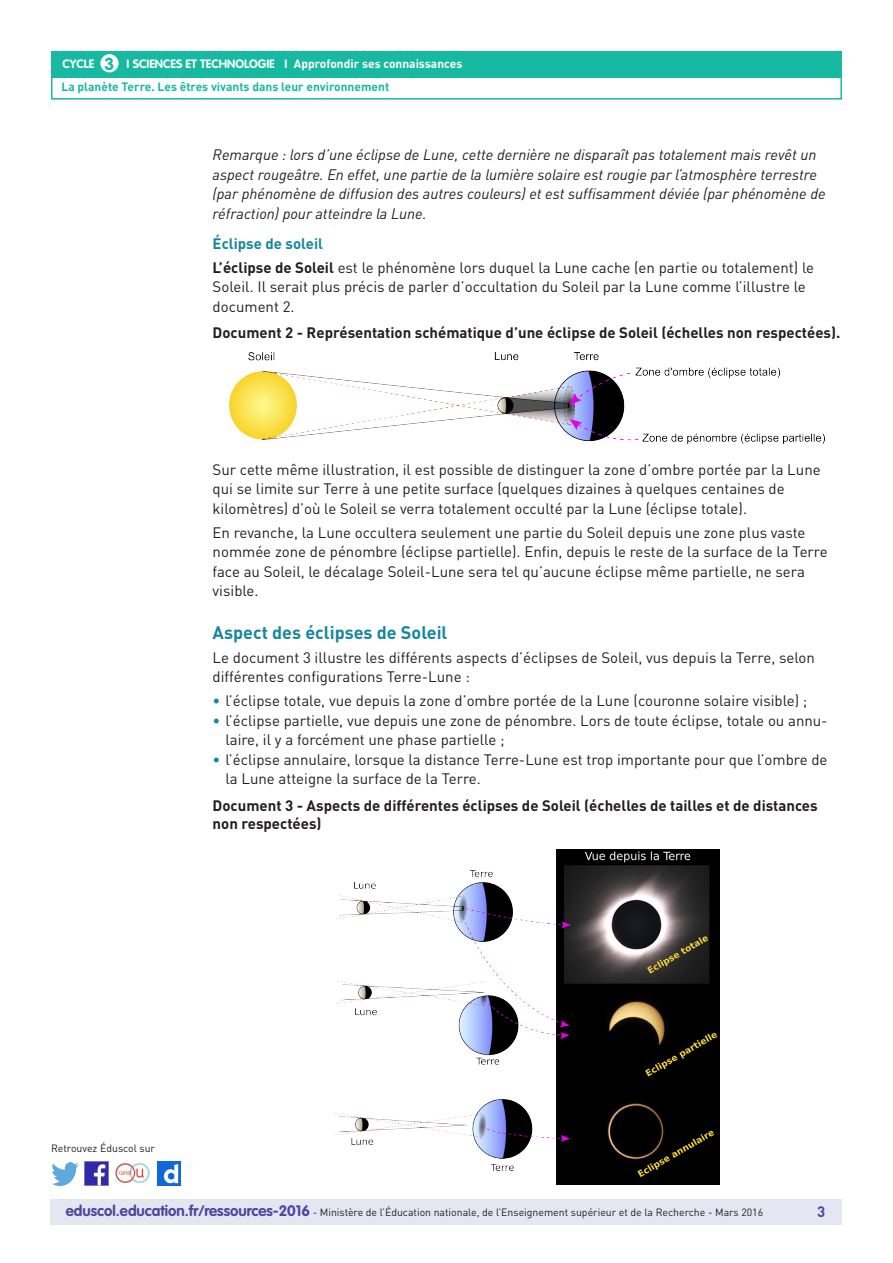
<style>
.page{position:relative;width:893px;height:1263px;background:#fff}
.page>*{position:absolute;margin:0;border:0;box-sizing:border-box;transform-origin:0 0}
._04_Titre_de_niveau{font:700 18px "DIN Pro";color:#16879f}
.t1{font:700 17.25px "VAG Rounded Std";color:#17baa1}
._06_Texte_courant{font:15px/19.5px "DIN Pro";color:#231f20}
._08_Liste_à_puces_ni{font:15px/19.5px "DIN Pro";color:#231f20}
._06_Texte_courant-2{font:italic 15px/19.5px "DIN Pro";color:#231f20}
._06_Texte_courant-3{font:700 15px/18px "DIN Pro";color:#231f20}
._05_Titre_de_niveau{font:700 15px "DIN Pro";color:#16879f}
.t2{font:700 15px "DIN Pro";color:#4a489e}
.t3{font:700 12px "DIN Pro";color:#17baa1}
.t4{font:700 12px "VAG Rounded Std";color:#fff}
.t5{font:700 12px "DIN Pro";color:#fff}
.t6{font:10.5px "DIN Pro";color:#231f20}
.s1{font-weight:700}
.s2{color:#16879f}
.s3{font-family:"VAG Rounded Std";font-weight:700;font-size:15px;color:#4a489e}
</style>
<div class="page">
<div style="left:50px;top:1199px;width:791px;height:26px;background:#e6e5f2"></div>
<div style="left:51px;top:51px;width:791px;height:27px;background:#17baa1"></div>
<div style="left:100px;top:54px;width:19px;height:18px;background:#fff;border-radius:50%"></div>
<div style="left:51px;top:75px;width:791px;height:25px;border:2px solid #17baa1"></div>
<img style="left:85px;top:1162px;width:23px;height:23px">
<img style="left:51px;top:1163px;width:28px;height:22px">
<img style="left:158px;top:1162px;width:22px;height:23px">
<img style="left:115px;top:1163px;width:35px;height:21px">
<img style="left:230px;top:353px;width:595px;height:91px">
<img style="left:335px;top:849px;width:384px;height:335px">
<p class="t1" style="left:105px;top:53px;width:11px">3</p>
<p class="t5" style="left:294px;top:55px;width:170px">Approfondir ses connaissances</p>
<p class="t3" style="left:61px;top:79px;width:329px">La planète Terre. Les êtres vivants dans leur environnement</p>
<p class="t4" style="left:63px;top:57px;width:33px">CYCLE</p>
<p class="t4" style="left:127px;top:57px;width:162px">I SCIENCES ET TECHNOLOGIE I</p>
<p class="_06_Texte_courant-2" style="left:213px;top:145px;width:615px">Remarque : lors d’une éclipse de Lune, cette dernière ne disparaît pas totalement mais revêt un aspect rougeâtre. En effet, une partie de la lumière solaire est rougie par l’atmosphère terrestre (par phénomène de diffusion des autres couleurs) et est suffisamment déviée (par phénomène de réfraction) pour atteindre la Lune.</p>
<p class="_05_Titre_de_niveau" style="left:213px;top:233px;width:112px">Éclipse de soleil</p>
<p class="_06_Texte_courant" style="left:213px;top:257px;width:603px"><span class="s1">L’éclipse de Soleil</span> est le phénomène lors duquel la Lune cache (en partie ou totalement) le<br>Soleil. Il serait plus précis de parler d’occultation du Soleil par la Lune comme l’illustre le document 2.</p>
<p class="_06_Texte_courant-3" style="left:213px;top:323px;width:629px">Document 2 - Représentation schématique d’une éclipse de Soleil (échelles non respectées).</p>
<p class="_06_Texte_courant" style="left:213px;top:459px;width:610px">Sur cette même illustration, il est possible de distinguer la zone d’ombre portée par la Lune qui se limite sur Terre à une petite surface (quelques dizaines à quelques centaines de kilomètres) d’où le Soleil se verra totalement occulté par la Lune (éclipse totale).</p>
<p class="_06_Texte_courant" style="left:213px;top:522px;width:617px">En revanche, la Lune occultera seulement une partie du Soleil depuis une zone plus vaste nommée zone de pénombre (éclipse partielle). Enfin, depuis le reste de la surface de la Terre face au Soleil, le décalage Soleil-Lune sera tel qu’aucune éclipse même partielle, ne sera visible.</p>
<p class="_04_Titre_de_niveau" style="left:213px;top:620px;width:236px">Aspect des éclipses de Soleil</p>
<p class="_06_Texte_courant" style="left:213px;top:647px;width:604px">Le document 3 illustre les différents aspects d’éclipses de Soleil, vus depuis la Terre, selon différentes configurations Terre-Lune :</p>
<p class="_08_Liste_à_puces_ni" style="left:213px;top:690px;width:596px"><span class="s2">•</span> l’éclipse totale, vue depuis la zone d’ombre portée de la Lune (couronne solaire visible) ;</p>
<p class="_08_Liste_à_puces_ni" style="left:225px;top:710px;width:604px;text-indent:-13px"><span class="s2">•</span> l’éclipse partielle, vue depuis une zone de pénombre. Lors de toute éclipse, totale ou annu&shy;laire, il y a forcément une phase partielle ;</p>
<p class="_08_Liste_à_puces_ni" style="left:225px;top:749px;width:604px;text-indent:-13px"><span class="s2">•</span> l’éclipse annulaire, lorsque la distance Terre-Lune est trop importante pour que l’ombre de la Lune atteigne la surface de la Terre.</p>
<p class="_06_Texte_courant-3" style="left:213px;top:795px;width:606px">Document 3 - Aspects de différentes éclipses de Soleil (échelles de tailles et de distances non respectées)</p>
<p class="t6" style="left:51px;top:1141px;width:106px">Retrouvez Éduscol sur</p>
<p class="t6" style="left:66px;top:1205px;width:699px"><span class="s3">eduscol.education.fr/ressources-2016</span> - Ministère de l’Éducation nationale, de l’Enseignement supérieur et de la Recherche - Mars 2016</p>
<p class="t2" style="left:817px;top:1201px;width:10px">3</p>
</div>
